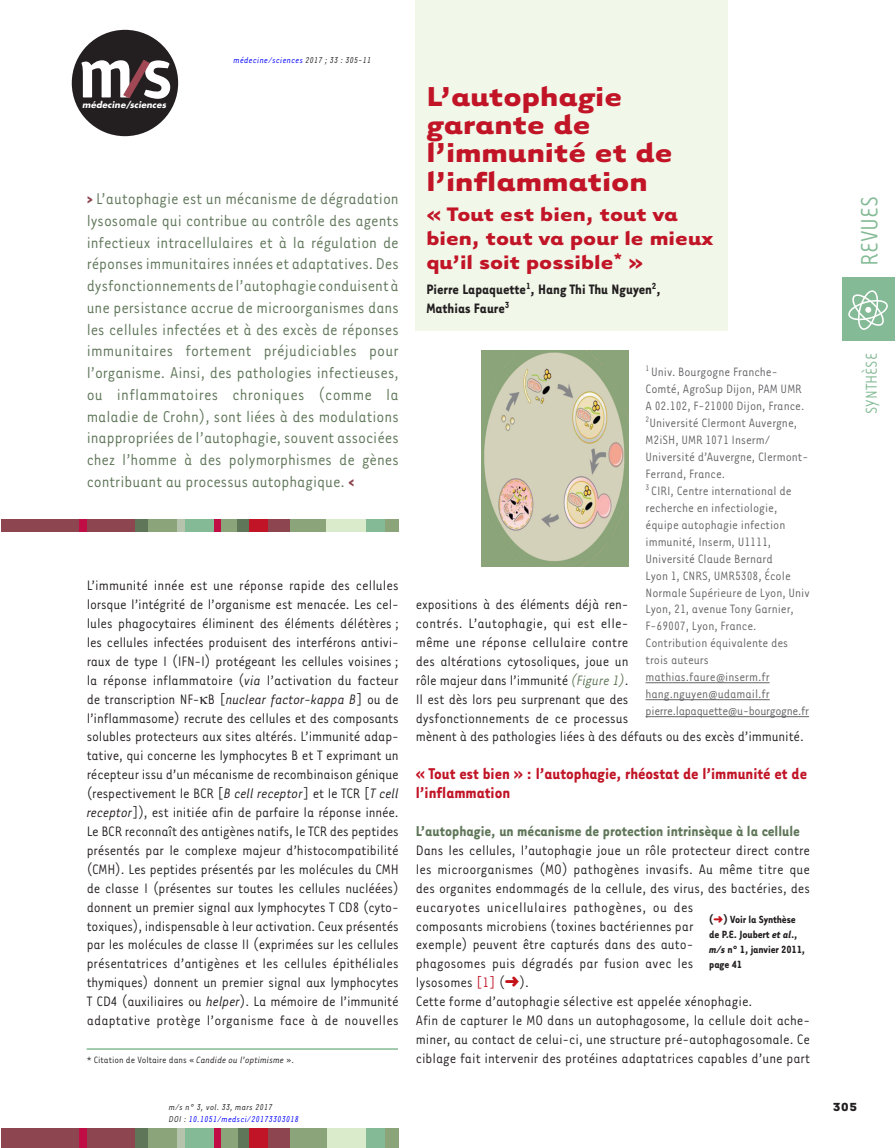
<style>
.page{position:relative;width:895px;height:1148px;background:#fff}
.page>*{position:absolute;margin:0;border:0;box-sizing:border-box;transform-origin:0 0}
.t1{font:700 31.5px/28.2px "Tarzana Wide";color:#c11527}
.t2{font:27px "Tarzana Narrow";color:#84ba95}
.t3{font:700 22.5px/24px "Tarzana Wide";color:#c11527}
.t4{font:18px/21.8px "Tarzana Narrow";color:#5f7659;text-align:justify}
.t5{font:700 18px/18.9px "Tarzana Narrow";color:#c11527}
.t6{font:18px "Tarzana Narrow";color:#84ba95}
.t7{font:700 16.5px "Tarzana Narrow";color:#5f7659}
.t8{font:15.75px/18.9px "Tarzana Narrow";color:#231f20}
.t9{font:700 15.75px/18.9px "Tarzana Narrow";color:#231f20}
.t10{font:13.95px/17px "Tarzana Narrow";color:#636366}
.t11{font:700 13.5px "Tarzana Wide";color:#231f20}
.t12{font:700 12px/15px "Tarzana Narrow";letter-spacing:-.01em;color:#231f20}
.t13{font:10.5px "Tarzana Narrow";color:#231f20}
.t14{font:italic 9.75px/11.7px "Tarzana Narrow";letter-spacing:.025em;color:#231f20}
.t15{font:italic 9.75px "Tarzana Narrow";letter-spacing:.025em;color:#00f}
.t16{font:italic 700 8.55px "Futura";letter-spacing:.01em;color:#fff}
.s1{color:#231f20}
.s2{font-weight:700;color:#8d454f}
.s3{font-style:italic}
.s4{color:#00f}
.s5{font-style:italic;color:#5f7659}
.s6{color:#c11527}
.s7{color:#c4121a}
</style>
<div class="page">
<div style="left:2px;top:1127px;width:134px;height:20px;background:#8d454f"></div>
<div style="left:236px;top:1127px;width:14px;height:20px;background:#5f7659"></div>
<div style="left:80px;top:1127px;width:7px;height:20px;background:#c10d45"></div>
<div style="left:135px;top:1127px;width:22px;height:20px;background:#5f7659"></div>
<div style="left:148px;top:1127px;width:30px;height:20px;background:#8ba479"></div>
<div style="left:177px;top:1127px;width:8px;height:20px;background:#b6c4ad"></div>
<div style="left:185px;top:1127px;width:29px;height:20px;background:#84ba95"></div>
<div style="left:219px;top:1127px;width:18px;height:20px;background:#8ba479"></div>
<div style="left:214px;top:1127px;width:6px;height:20px;background:#c10d45"></div>
<div style="left:250px;top:1127px;width:27px;height:20px;background:#c11527"></div>
<div style="left:288px;top:1127px;width:39px;height:20px;background:#8ba479"></div>
<div style="left:268px;top:1127px;width:21px;height:20px;background:#8d454f"></div>
<div style="left:327px;top:1127px;width:39px;height:20px;background:#daebcb"></div>
<div style="left:366px;top:1127px;width:20px;height:20px;background:#84ba95"></div>
<div style="left:385px;top:1127px;width:14px;height:20px;background:#8ba479"></div>
<div style="left:841px;top:277px;width:53px;height:64px;background:#84ba95"></div>
<svg style="left:848px;top:290px;width:40px;height:40px"></svg>
<div style="left:72px;top:30px;width:106px;height:106px;background:#231f20;border-radius:50%"></div>
<svg style="left:81px;top:60px;width:89px;height:39px"></svg>
<div style="left:415px;top:0;width:312px;height:331px;background:#f1f7e9"></div>
<div style="left:2px;top:519px;width:133px;height:13px;background:#8d454f"></div>
<div style="left:135px;top:519px;width:17px;height:13px;background:#5f7659"></div>
<div style="left:236px;top:519px;width:14px;height:13px;background:#5f7659"></div>
<div style="left:148px;top:519px;width:30px;height:13px;background:#8ba479"></div>
<div style="left:182px;top:519px;width:32px;height:13px;background:#84ba95"></div>
<div style="left:365px;top:519px;width:21px;height:13px;background:#84ba95"></div>
<div style="left:219px;top:519px;width:18px;height:13px;background:#8ba479"></div>
<div style="left:385px;top:519px;width:13px;height:13px;background:#8ba479"></div>
<div style="left:288px;top:519px;width:39px;height:13px;background:#8ba479"></div>
<div style="left:326px;top:519px;width:40px;height:13px;background:#daebcb"></div>
<div style="left:177px;top:519px;width:8px;height:13px;background:#b6c4ad"></div>
<div style="left:79px;top:519px;width:8px;height:13px;background:#c10d45"></div>
<div style="left:214px;top:519px;width:6px;height:13px;background:#c10d45"></div>
<div style="left:250px;top:519px;width:27px;height:13px;background:#c11527"></div>
<div style="left:268px;top:519px;width:21px;height:13px;background:#8d454f"></div>
<hr style="left:645px;top:682px;width:124px;height:1px;background:#636366">
<hr style="left:645px;top:699px;width:124px;height:1px;background:#636366">
<hr style="left:645px;top:716px;width:163px;height:1px;background:#636366">
<img style="left:481px;top:351px;width:147px;height:215px">
<hr style="left:87px;top:1048px;width:311px;height:1px;background:#84ba95">
<p class="t16" style="left:82px;top:101px;width:85px">médecine/sciences</p>
<p class="t15" style="left:233px;top:57px;width:139px">médecine/sciences <span class="s1">2017 ; 33 : 305-11</span></p>
<p class="t4" style="left:87px;top:189px;width:313px"><span class="s2">&gt;</span> L’autophagie est un mécanisme de dégradation lysosomale qui contribue au contrôle des agents infectieux intracellulaires et à la régulation de réponses immunitaires innées et adaptatives. Des dysfonctionnements de l’autophagie conduisent à une persistance accrue de microorganismes dans les cellules infectées et à des excès de réponses immunitaires fortement préjudiciables pour l’organisme. Ainsi, des pathologies infectieuses, ou inflammatoires chroniques (comme la maladie de Crohn), sont liées à des modulations inappropriées de l’autophagie, souvent associées chez l’homme à des polymorphismes de gènes contribuant au processus autophagique. <span class="s2">&lt;</span></p>
<p class="t8" style="left:87px;top:577px;width:313px;text-align:justify">L’immunité innée est une réponse rapide des cellules lorsque l’intégrité de l’organisme est menacée. Les cel&shy;lules phagocytaires éliminent des éléments délétères ; les cellules infectées produisent des interférons antivi&shy;raux de type I (IFN-I) protégeant les cellules voisines ; la réponse inflammatoire (<span class="s3">via</span> l’activation du facteur de transcription NF- B [<span class="s3">nuclear factor-kappa B</span>] ou de l’inflammasome) recrute des cellules et des composants solubles protecteurs aux sites altérés. L’immunité adap&shy;tative, qui concerne les lymphocytes B et T exprimant un récepteur issu d’un mécanisme de recombinaison génique (respectivement le BCR [<span class="s3">B cell receptor</span>] et le TCR [<span class="s3">T cell receptor</span>]), est initiée afin de parfaire la réponse innée.<br>Le BCR reconnaît des antigènes natifs, le TCR des peptides présentés par le complexe majeur d’histocompatibilité (CMH). Les peptides présentés par les molécules du CMH de classe I (présentes sur toutes les cellules nucléées) donnent un premier signal aux lymphocytes T CD8 (cyto&shy;toxiques), indispensable à leur activation. Ceux présentés par les molécules de classe II (exprimées sur les cellules présentatrices d’antigènes et les cellules épithéliales thymiques) donnent un premier signal aux lymphocytes T CD4 (auxiliaires ou <span class="s3">helper</span>). La mémoire de l’immunité adaptative protège l’organisme face à de nouvelles</p>
<p class="t13" style="left:87px;top:1055px;width:209px">* Citation de Voltaire dans « <span class="s3">Candide ou l’optimisme</span> ».</p>
<p class="t14" style="left:169px;top:1102px;width:131px">m/s n° 3, vol. 33, mars 2017<br>DOI : <span class="s4">10.1051/medsci/20173303018</span></p>
<h1 class="t1" style="left:426px;top:86px;width:248px">L’autophagie garante de l’immunité et de l’inflammation</h1>
<h3 class="t3" style="left:426px;top:204px;width:288px">« Tout est bien, tout va bien, tout va pour le mieux qu’il soit possible<sup>*</sup> »</h3>
<p class="t9" style="left:426px;top:281px;width:236px">Pierre Lapaquette<sup>1</sup>, Hang Thi Thu Nguyen<sup>2</sup>,<br>Mathias Faure<sup>3</sup></p>
<p class="t10" style="left:645px;top:364px;width:165px"><sup>1</sup> Univ. Bourgogne Franche-<br>Comté, AgroSup Dijon, PAM UMR<br>A 02.102, F-21000 Dijon, France.<br><sup>2</sup>Université Clermont Auvergne,<br>M2iSH, UMR 1071 Inserm/<br>Université d’Auvergne, Clermont-<br>Ferrand, France.<br><sup>3</sup> CIRI, Centre international de recherche en infectiologie, équipe autophagie infection immunité, Inserm, U1111,<br>Université Claude Bernard<br>Lyon 1, CNRS, UMR5308, École<br>Normale Supérieure de Lyon, Univ<br>Lyon, 21, avenue Tony Garnier,<br>F-69007, Lyon, France.<br>Contribution équivalente des trois auteurs mathias.faure@inserm.fr hang.nguyen@udamail.fr pierre.lapaquette@u-bourgogne.fr</p>
<p class="t8" style="left:415px;top:596px;width:389px">expositions à des éléments déjà ren-<br>contrés. L’autophagie, qui est elle-<br>même une réponse cellulaire contre<br>des altérations cytosoliques, joue un<br>rôle majeur dans l’immunité <span class="s5">(Figure 1)</span>.<br>Il est dès lors peu surprenant que des<br>dysfonctionnements de ce processus<br>mènent à des pathologies liées à des défauts ou des excès d’immunité.</p>
<p class="t5" style="left:415px;top:766px;width:392px">« Tout est bien » : l’autophagie, rhéostat de l’immunité et de l’inflammation</p>
<p class="t7" style="left:415px;top:825px;width:385px">L’autophagie, un mécanisme de protection intrinsèque à la cellule</p>
<p class="t8" style="left:415px;top:842px;width:396px">Dans les cellules, l’autophagie joue un rôle protecteur direct contre les microorganismes (MO) pathogènes invasifs. Au même titre que des organites endommagés de la cellule, des virus, des bactéries, des eucaryotes unicellulaires pathogènes, ou des<br>composants microbiens (toxines bactériennes par<br>exemple) peuvent être capturés dans des auto-<br>phagosomes puis dégradés par fusion avec les<br>lysosomes <span class="s6">[1]</span> (<span class="s7">➜</span>).<br>Cette forme d’autophagie sélective est appelée xénophagie.<br>Afin de capturer le MO dans un autophagosome, la cellule doit ache&shy;miner, au contact de celui-ci, une structure pré-autophagosomale. Ce ciblage fait intervenir des protéines adaptatrices capables d’une part</p>
<p class="t12" style="left:709px;top:912px;width:97px">(<span class="s7">➜</span>) Voir la Synthèse de P.E. Joubert <span class="s3">et al</span>., <span class="s3">m/s</span> n° 1, janvier 2011, page 41</p>
<h2 class="t2" style="left:860px;top:266px;width:71px;rotate:-90deg">REVUES</h2>
<p class="t6" style="left:865px;top:413px;width:62px;rotate:-90deg">SYNTHÈSE</p>
<p class="t11" style="left:832px;top:1102px;width:26px">305</p>
</div>
